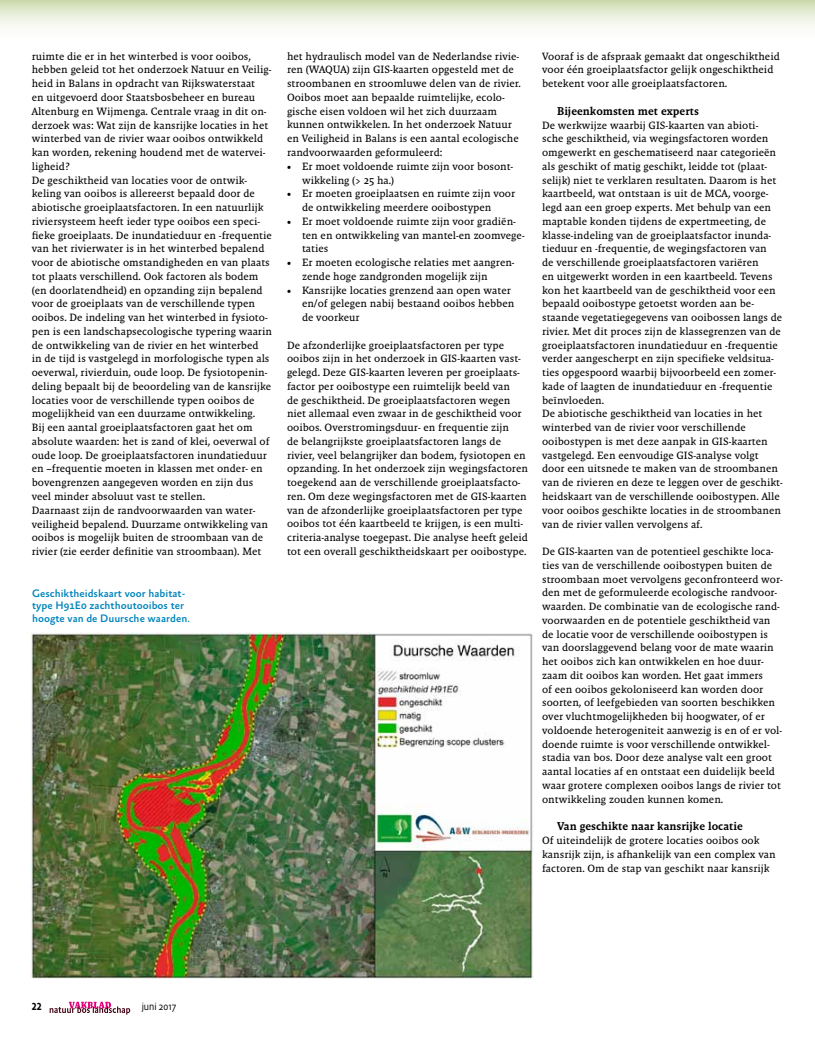
<style>
.page{position:relative;width:815px;height:1046px;background:#fff}
.page>*{position:absolute;margin:0;border:0;box-sizing:border-box;transform-origin:0 0}
.t1{font:11.5px "Malaga Med";color:#000}
.t2{font:500 11px/12.5px "Absara Sans";color:#0085bc}
.t3{font:10.75px/13.8px "Malaga Reg";color:#000}
.t4{font:300 10.38px "Absara Sans Head";color:#000}
.t5{font:500 10.38px "Absara Sans TF Head";color:#000}
</style>
<div class="page">
<svg style="left:50px;top:1001px;width:80px;height:13px"></svg>
<img style="left:30px;top:632px;width:504px;height:346px">
<svg style="left:0;top:0;width:815px;height:27px;background:#e5ebd4"></svg>
<p class="t3" style="left:32px;top:49px;width:242px">ruimte die er in het winterbed is voor ooibos, hebben geleid tot het onderzoek Natuur en Veilig&shy;heid in Balans in opdracht van Rijkswaterstaat<br>en uitgevoerd door Staatsbosbeheer en bureau Altenburg en Wijmenga. Centrale vraag in dit on&shy;derzoek was: Wat zijn de kansrijke locaties in het winterbed van de rivier waar ooibos ontwikkeld kan worden, rekening houdend met de watervei&shy;ligheid?<br>De geschiktheid van locaties voor de ontwik&shy;keling van ooibos is allereerst bepaald door de abiotische groeiplaatsfactoren. In een natuurlijk riviersysteem heeft ieder type ooibos een speci&shy;fieke groeiplaats. De inundatieduur en -frequentie van het rivierwater is in het winterbed bepalend voor de abiotische omstandigheden en van plaats tot plaats verschillend. Ook factoren als bodem (en doorlatendheid) en opzanding zijn bepalend voor de groeiplaats van de verschillende typen ooibos. De indeling van het winterbed in fysioto&shy;pen is een landschapsecologische typering waarin de ontwikkeling van de rivier en het winterbed<br>in de tijd is vastgelegd in morfologische typen als oeverwal, rivierduin, oude loop. De fysiotopenin&shy;deling bepaalt bij de beoordeling van de kansrijke locaties voor de verschillende typen ooibos de mogelijkheid van een duurzame ontwikkeling.<br>Bij een aantal groeiplaatsfactoren gaat het om absolute waarden: het is zand of klei, oeverwal of oude loop. De groeiplaatsfactoren inundatieduur en –frequentie moeten in klassen met onder- en bovengrenzen aangegeven worden en zijn dus veel minder absoluut vast te stellen.<br>Daarnaast zijn de randvoorwaarden van water&shy;veiligheid bepalend. Duurzame ontwikkeling van ooibos is mogelijk buiten de stroombaan van de rivier (zie eerder definitie van stroombaan). Met</p>
<p class="t3" style="left:287px;top:49px;width:236px">het hydraulisch model van de Nederlandse rivie&shy;ren (WAQUA) zijn GIS-kaarten opgesteld met de stroombanen en stroomluwe delen van de rivier.<br>Ooibos moet aan bepaalde ruimtelijke, ecolo&shy;gische eisen voldoen wil het zich duurzaam kunnen ontwikkelen. In het onderzoek Natuur en Veiligheid in Balans is een aantal ecologische randvoorwaarden geformuleerd:</p>
<p class="t3" style="left:302px;top:159px;width:213px;text-indent:-15px">• Er moet voldoende ruimte zijn voor bosont&shy;wikkeling (&gt; 25 ha.)</p>
<p class="t3" style="left:302px;top:187px;width:215px;text-indent:-15px">• Er moeten groeiplaatsen en ruimte zijn voor de ontwikkeling meerdere ooibostypen</p>
<p class="t3" style="left:302px;top:214px;width:224px;text-indent:-15px">• Er moet voldoende ruimte zijn voor gradiën&shy;ten en ontwikkeling van mantel-en zoomvege&shy;taties</p>
<p class="t3" style="left:302px;top:255px;width:214px;text-indent:-15px">• Er moeten ecologische relaties met aangren&shy;zende hoge zandgronden mogelijk zijn</p>
<p class="t3" style="left:302px;top:283px;width:214px;text-indent:-15px">• Kansrijke locaties grenzend aan open water en/of gelegen nabij bestaand ooibos hebben de voorkeur</p>
<p class="t3" style="left:287px;top:338px;width:242px">De afzonderlijke groeiplaatsfactoren per type ooibos zijn in het onderzoek in GIS-kaarten vast&shy;gelegd. Deze GIS-kaarten leveren per groeiplaats&shy;factor per ooibostype een ruimtelijk beeld van<br>de geschiktheid. De groeiplaatsfactoren wegen niet allemaal even zwaar in de geschiktheid voor ooibos. Overstromingsduur- en frequentie zijn<br>de belangrijkste groeiplaatsfactoren langs de rivier, veel belangrijker dan bodem, fysiotopen en opzanding. In het onderzoek zijn wegingsfactoren toegekend aan de verschillende groeiplaatsfacto&shy;ren. Om deze wegingsfactoren met de GIS-kaarten van de afzonderlijke groeiplaatsfactoren per type ooibos tot één kaartbeeld te krijgen, is een multi&shy;criteria-analyse toegepast. Die analyse heeft geleid tot een overall geschiktheidskaart per ooibostype.</p>
<p class="t2" style="left:32px;top:587px;width:159px">Geschiktheidskaart voor habitat&shy;type H91E0 zachthoutooibos ter hoogte van de Duursche waarden.</p>
<p class="t3" style="left:542px;top:49px;width:239px">Vooraf is de afspraak gemaakt dat ongeschiktheid voor één groeiplaatsfactor gelijk ongeschiktheid betekent voor alle groeiplaatsfactoren.</p>
<p class="t1" style="left:557px;top:104px;width:143px">Bijeenkomsten met experts</p>
<p class="t3" style="left:542px;top:118px;width:242px">De werkwijze waarbij GIS-kaarten van abioti-<br>sche geschiktheid, via wegingsfactoren worden omgewerkt en geschematiseerd naar categorieën als geschikt of matig geschikt, leidde tot (plaat&shy;selijk) niet te verklaren resultaten. Daarom is het kaartbeeld, wat ontstaan is uit de MCA, voorge&shy;legd aan een groep experts. Met behulp van een maptable konden tijdens de expertmeeting, de klasse-indeling van de groeiplaatsfactor inunda&shy;tieduur en -frequentie, de wegingsfactoren van<br>de verschillende groeiplaatsfactoren variëren<br>en uitgewerkt worden in een kaartbeeld. Tevens kon het kaartbeeld van de geschiktheid voor een bepaald ooibostype getoetst worden aan be&shy;staande vegetatiegegevens van ooibossen langs de rivier. Met dit proces zijn de klassegrenzen van de groeiplaatsfactoren inundatieduur en -frequentie verder aangescherpt en zijn specifieke veldsitua&shy;ties opgespoord waarbij bijvoorbeeld een zomer&shy;kade of laagten de inundatieduur en -frequentie beïnvloeden.<br>De abiotische geschiktheid van locaties in het winterbed van de rivier voor verschillende ooibostypen is met deze aanpak in GIS-kaarten vastgelegd. Een eenvoudige GIS-analyse volgt door een uitsnede te maken van de stroombanen van de rivieren en deze te leggen over de geschikt&shy;heidskaart van de verschillende ooibostypen. Alle voor ooibos geschikte locaties in de stroombanen van de rivier vallen vervolgens af.</p>
<p class="t3" style="left:542px;top:544px;width:242px">De GIS-kaarten van de potentieel geschikte loca&shy;ties van de verschillende ooibostypen buiten de stroombaan moet vervolgens geconfronteerd wor&shy;den met de geformuleerde ecologische randvoor&shy;waarden. De combinatie van de ecologische rand&shy;voorwaarden en de potentiele geschiktheid van de locatie voor de verschillende ooibostypen is van doorslaggevend belang voor de mate waarin het ooibos zich kan ontwikkelen en hoe duur&shy;zaam dit ooibos kan worden. Het gaat immers<br>of een ooibos gekoloniseerd kan worden door soorten, of leefgebieden van soorten beschikken over vluchtmogelijkheden bij hoogwater, of er voldoende heterogeniteit aanwezig is en of er vol&shy;doende ruimte is voor verschillende ontwikkel&shy;stadia van bos. Door deze analyse valt een groot aantal locaties af en ontstaat een duidelijk beeld waar grotere complexen ooibos langs de rivier tot ontwikkeling zouden kunnen komen.</p>
<p class="t1" style="left:557px;top:819px;width:187px">Van geschikte naar kansrijke locatie</p>
<p class="t3" style="left:542px;top:833px;width:235px">Of uiteindelijk de grotere locaties ooibos ook kansrijk zijn, is afhankelijk van een complex van factoren. Om de stap van geschikt naar kansrijk</p>
<p class="t5" style="left:32px;top:999px;width:11px">22</p>
<p class="t4" style="left:142px;top:999px;width:36px">juni 2017</p>
</div>
